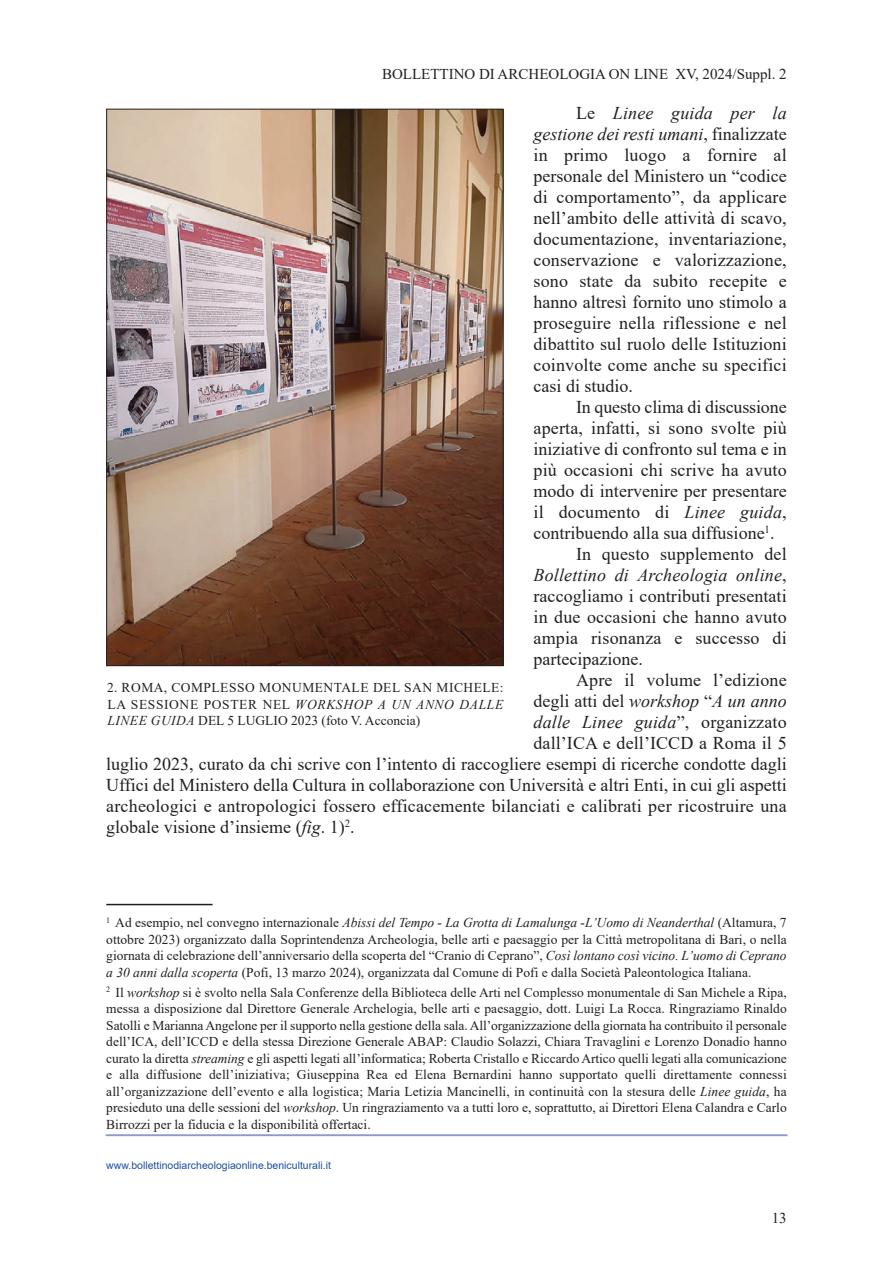
<style>
.page{position:relative;width:893px;height:1263px;background:#fff}
.page>*{position:absolute;margin:0;border:0;box-sizing:border-box;transform-origin:0 0}
.t1{font:18px/21px "Times New Roman";letter-spacing:.005em;color:#231f20;text-align:justify}
.t2{font:italic 18px "Times New Roman";letter-spacing:.01em;color:#231f20}
.t3{font:15px "Times New Roman";color:#231f20}
.t4{font:13.5px/16.5px "Times New Roman";color:#231f20;text-align:justify}
.t5{font:10.5px "Arial";color:#1e51a3}
.s1{font-style:italic}
.s2{font-style:normal}
</style>
<div class="page">
<hr style="left:106px;top:1135px;width:682px;height:1px;background:#8e99cd">
<hr style="left:106px;top:1134px;width:681px;height:2px;background:#8e99cd">
<hr style="left:106px;top:904px;width:107px;height:1px;background:#231f20">
<img style="left:108px;top:111px;width:393px;height:553px">
<p class="t3" style="left:382px;top:65px;width:406px">BOLLETTINO DI ARCHEOLOGIA ON LINE XV, 2024/Suppl. 2</p>
<p class="t1" style="left:533px;top:102px;width:255px;text-indent:43px">Le <span class="s1">Linee guida per la gestione dei resti umani</span>, finalizzate in primo luogo a fornire al personale del Ministero un “codice di comportamento”, da applicare nell’ambito delle attività di scavo, documentazione, inventariazione, conservazione e valorizzazione, sono state da subito recepite e hanno altresì fornito uno stimolo a proseguire nella riflessione e nel dibattito sul ruolo delle Istituzioni coinvolte come anche su specifici casi di studio.</p>
<h1 class="t1" style="left:576px;top:396px;width:212px">In questo clima di discussione</h1>
<h1 class="t1" style="left:533px;top:417px;width:255px">aperta, infatti, si sono svolte più</h1>
<h1 class="t1" style="left:533px;top:438px;width:255px">iniziative di confronto sul tema e in</h1>
<h1 class="t1" style="left:533px;top:459px;width:255px">più occasioni chi scrive ha avuto</h1>
<h1 class="t1" style="left:533px;top:480px;width:255px">modo di intervenire per presentare</h1>
<h1 class="t1" style="left:533px;top:501px;width:255px">il documento di <span class="s1">Linee guida</span>,</h1>
<h1 class="t1" style="left:533px;top:522px;width:243px">contribuendo alla sua diffusione<sup>1</sup>.</h1>
<h1 class="t1" style="left:576px;top:543px;width:212px">In questo supplemento del</h1>
<h1 class="t2" style="left:533px;top:565px;width:255px">Bollettino di Archeologia online<span class="s2">,</span></h1>
<h1 class="t1" style="left:533px;top:585px;width:255px">raccogliamo i contributi presentati</h1>
<h1 class="t1" style="left:533px;top:606px;width:255px">in due occasioni che hanno avuto</h1>
<h1 class="t1" style="left:533px;top:627px;width:255px">ampia risonanza e successo di</h1>
<h1 class="t1" style="left:533px;top:648px;width:111px">partecipazione.</h1>
<h1 class="t1" style="left:576px;top:669px;width:212px">Apre il volume l’edizione</h1>
<h1 class="t2" style="left:533px;top:691px;width:255px"><span class="s2">degli atti del</span> workshop <span class="s2">“</span>A un anno</h1>
<h1 class="t2" style="left:533px;top:712px;width:255px">dalle Linee guida<span class="s2">”, organizzato</span></h1>
<h1 class="t1" style="left:533px;top:732px;width:255px">dall’ICA e dell’ICCD a Roma il 5</h1>
<h1 class="t1" style="left:106px;top:753px;width:682px">luglio 2023, curato da chi scrive con l’intento di raccogliere esempi di ricerche condotte dagli</h1>
<h1 class="t1" style="left:106px;top:774px;width:682px">Uffici del Ministero della Cultura in collaborazione con Università e altri Enti, in cui gli aspetti</h1>
<h1 class="t1" style="left:106px;top:795px;width:682px">archeologici e antropologici fossero efficacemente bilanciati e calibrati per ricostruire una</h1>
<h1 class="t1" style="left:106px;top:816px;width:250px">globale visione d’insieme (<span class="s1">fig</span>. 1)<sup>2</sup>.</h1>
<p class="t4" style="left:107px;top:680px;width:398px">2. ROMA, COMPLESSO MONUMENTALE DEL SAN MICHELE:<br>LA SESSIONE POSTER NEL <span class="s1">WORKSHOP A UN ANNO DALLE LINEE GUIDA</span> DEL 5 LUGLIO 2023 (foto V. Acconcia)</p>
<p class="t4" style="left:106px;top:915px;width:682px"><sup>1</sup> Ad esempio, nel convegno internazionale <span class="s1">Abissi del Tempo - La Grotta di Lamalunga -L’Uomo di Neanderthal</span> (Altamura, 7 ottobre 2023) organizzato dalla Soprintendenza Archeologia, belle arti e paesaggio per la Città metropolitana di Bari, o nella giornata di celebrazione dell’anniversario della scoperta del “Cranio di Ceprano”, <span class="s1">Così lontano così vicino. L’uomo di Ceprano a 30 anni dalla scoperta</span> (Pofi, 13 marzo 2024), organizzata dal Comune di Pofi e dalla Società Paleontologica Italiana.</p>
<p class="t4" style="left:106px;top:984px;width:682px"><sup>2</sup> Il <span class="s1">workshop</span> si è svolto nella Sala Conferenze della Biblioteca delle Arti nel Complesso monumentale di San Michele a Ripa, messa a disposizione dal Direttore Generale Archelogia, belle arti e paesaggio, dott. Luigi La Rocca. Ringraziamo Rinaldo Satolli e Marianna Angelone per il supporto nella gestione della sala. All’organizzazione della giornata ha contribuito il personale dell’ICA, dell’ICCD e della stessa Direzione Generale ABAP: Claudio Solazzi, Chiara Travaglini e Lorenzo Donadio hanno curato la diretta <span class="s1">streaming</span> e gli aspetti legati all’informatica; Roberta Cristallo e Riccardo Artico quelli legati alla comunicazione e alla diffusione dell’iniziativa; Giuseppina Rea ed Elena Bernardini hanno supportato quelli direttamente connessi all’organizzazione dell’evento e alla logistica; Maria Letizia Mancinelli, in continuità con la stesura delle <span class="s1">Linee guida</span>, ha presieduto una delle sessioni del <span class="s1">workshop</span>. Un ringraziamento va a tutti loro e, soprattutto, ai Direttori Elena Calandra e Carlo Birrozzi per la fiducia e la disponibilità offertaci.</p>
<p class="t5" style="left:106px;top:1159px;width:226px">www.bollettinodiarcheologiaonline.beniculturali.it</p>
<p class="t3" style="left:772px;top:1209px;width:16px">13</p>
</div>
